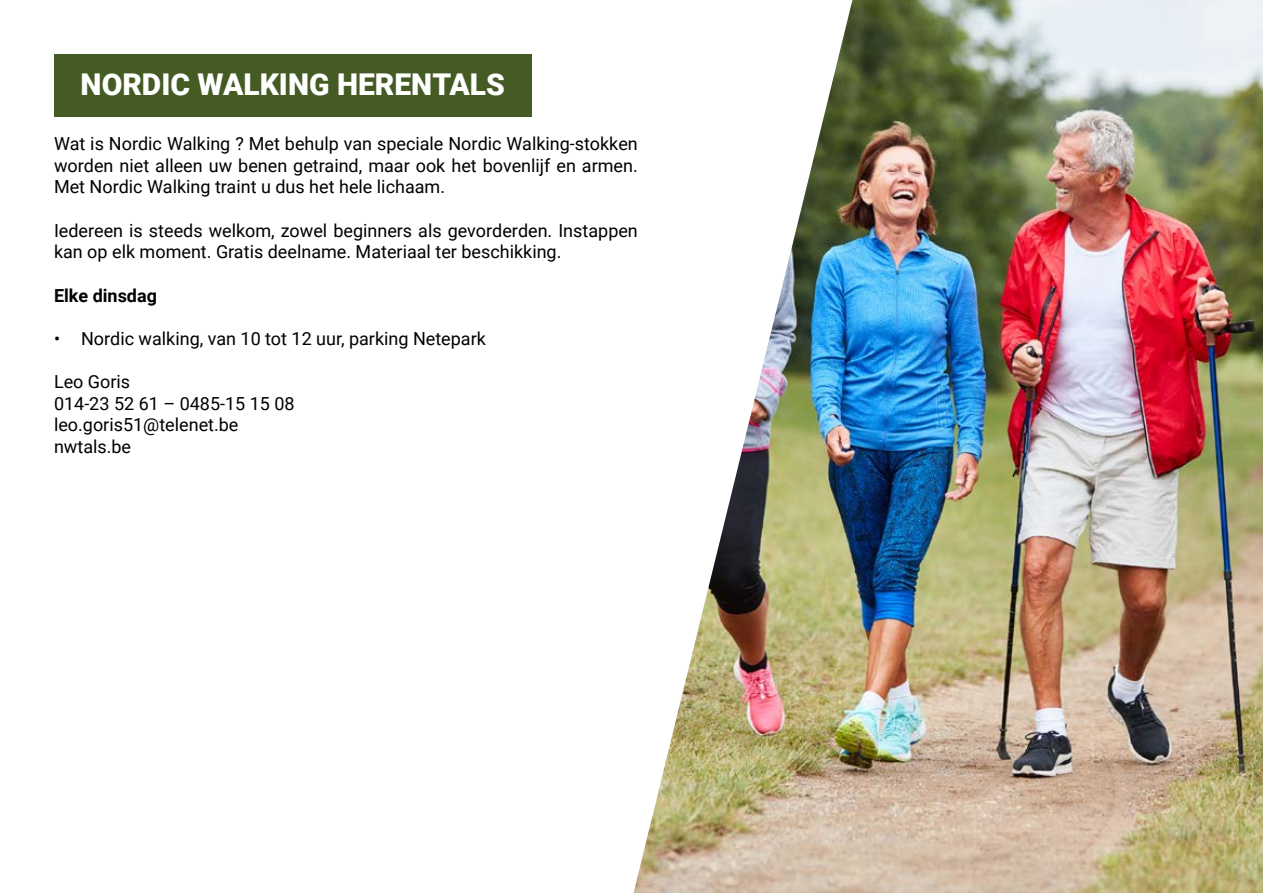
<style>
.page{position:relative;width:1263px;height:893px;background:#fff}
.page>*{position:absolute;margin:0;border:0;box-sizing:border-box;transform-origin:0 0}
.t1{font:900 30px "Roboto";color:#fff}
.t2{font:18px/21.6px "Roboto";color:#000}
.t3{font:700 18px "Roboto";color:#000}
</style>
<div class="page">
<div style="left:54px;top:54px;width:477px;height:62px;background:#445b24"></div>
<img style="left:634px;top:0;width:629px;height:893px">
<h1 class="t1" style="left:81px;top:63px;width:426px">NORDIC WALKING HERENTALS</h1>
<p class="t2" style="left:54px;top:132px;width:585px;text-align:justify">Wat is Nordic Walking ? Met behulp van speciale Nordic Walking-stokken worden niet alleen uw benen getraind, maar ook het bovenlijf en armen.<br>Met Nordic Walking traint u dus het hele lichaam.</p>
<p class="t2" style="left:54px;top:219px;width:585px">Iedereen is steeds welkom, zowel beginners als gevorderden. Instappen kan op elk moment. Gratis deelname. Materiaal ter beschikking.</p>
<p class="t3" style="left:54px;top:282px;width:105px">Elke dinsdag</p>
<p class="t2" style="left:54px;top:327px;width:433px">• Nordic walking, van 10 tot 12 uur, parking Netepark</p>
<p class="t2" style="left:54px;top:370px;width:242px">Leo Goris<br>014-23 52 61 – 0485-15 15 08 leo.goris51@telenet.be nwtals.be</p>
</div>
